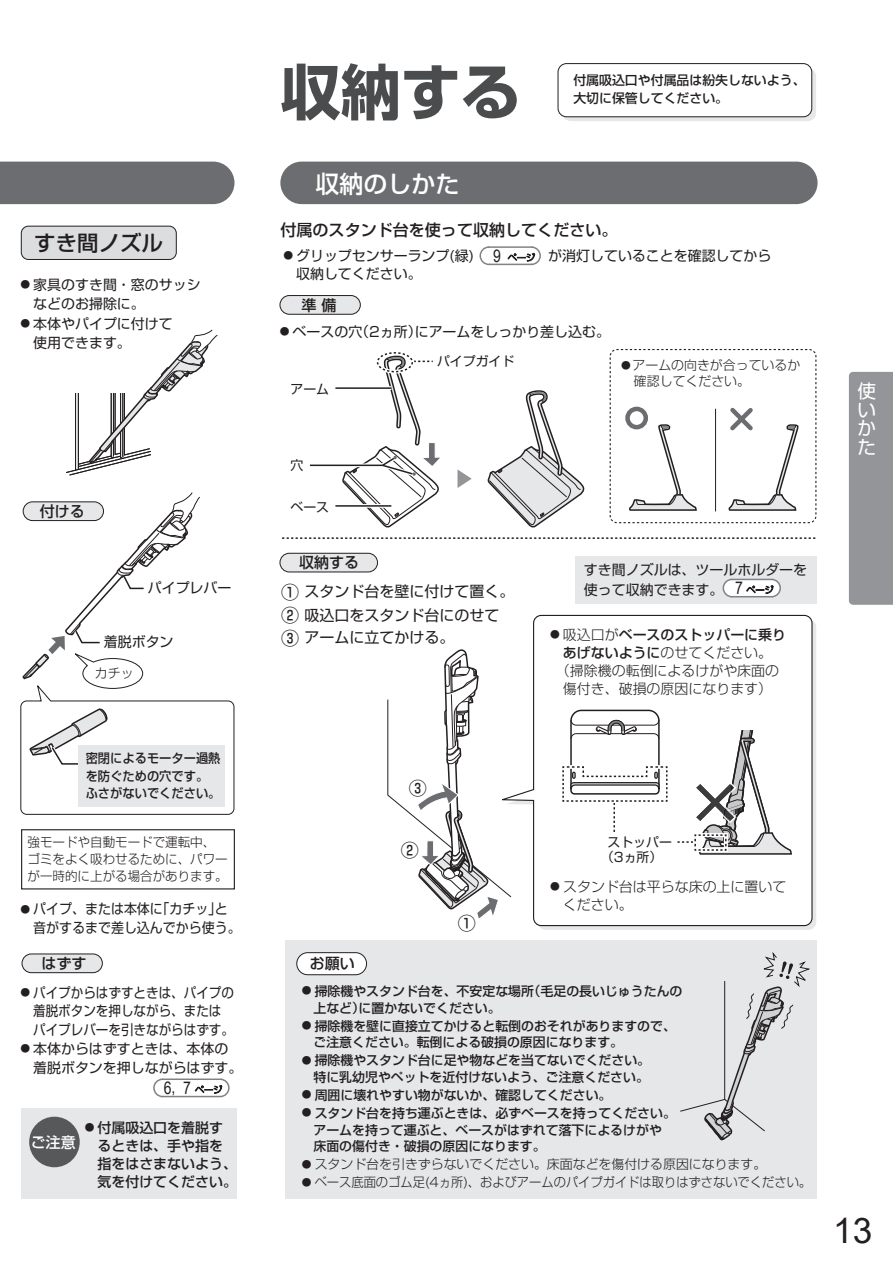
<style>
.page{position:relative;width:893px;height:1263px;background:#fff}
.page>*{position:absolute;margin:0;border:0;box-sizing:border-box;transform-origin:0 0}
.t1{font:700 60px "Shin Go Pro";color:#4b4c4d}
.t2{font:35.25px "Arial";color:#231f20}
.t3{font:500 24px "Shin Go Pro";color:#fff}
.t4{font:500 21.45px "Shin Go Pro";color:#231f20}
.t5{font:18.6px/18.6px "Shin Go Pro";color:#fff;text-align:justify}
.t6{font:500 18px "Shin Go Pro";color:#231f20}
.t7{font:17.55px "Arial";color:#231f20;scale:.8 1}
.t8{font:500 16.05px "Shin Go Pro";color:#231f20}
.t9{font:15px/28.8px "Shin Go Pro";color:#231f20}
.t10{font:500 15px "Shin Go Pro";color:#231f20}
.t11{font:500 15px "Shin Go Pro";color:#fff}
.t12{font:13.95px/19.5px "Shin Go Pro";color:#231f20}
.t13{font:300 13.95px/18px "Shin Go Pro";color:#231f20}
.t14{font:13.95px/18.8px "Shin Go Pro";color:#231f20;scale:.9 1}
.t15{font:500 13.95px/18px "Shin Go Pro";color:#231f20}
.t16{font:13.95px/18.8px "Shin Go Pro";color:#231f20;scale:.93 1}
.t17{font:500 12.9px/16.6px "Shin Go Pro";color:#231f20}
.t18{font:300 12.9px/17.2px "Shin Go Pro";color:#231f20}
.t19{font:300 12.9px "Shin Go Pro";color:#231f20;scale:.95 1}
.t20{font:500 12.9px/17.2px "Shin Go Pro";color:#231f20;scale:.95 1}
.t21{font:12.9px/14.9px "Shin Go Pro";color:#231f20}
.s1{font-size:9.75px}
.s2{font-family:"Shin Go Pro";font-weight:300;font-size:9px}
.s3{font-weight:400;font-size:9.75px}
.s4{font-weight:500}
.s5{font-weight:500;font-size:18px}
.s6{font-family:"Arial";font-size:17.55px}
.s7{font-weight:300;font-size:9px}
.s8{font-weight:500;font-size:9.75px}
</style>
<div class="page">
<svg style="left:562px;top:68px;width:254px;height:53px"></svg>
<div style="left:558px;top:64px;width:254px;height:53px;background:#fff;border-radius:9px"></div>
<div style="left:558px;top:63px;width:254px;height:54px;border:1px solid #231f20;border-radius:9px"></div>
<div style="left:285px;top:940px;width:532px;height:259px;background:#e6e7e9"></div>
<div style="left:280px;top:296px;width:80px;height:18px;background:#e6e7e9;border-radius:9px"></div>
<div style="left:280px;top:295px;width:81px;height:20px;border:1px solid #231f20;border-radius:9px"></div>
<div style="left:280px;top:553px;width:98px;height:19px;border:1px solid #231f20;border-radius:9px"></div>
<div style="left:280px;top:162px;width:538px;height:42px;background:#6c6d70;border-radius:21px"></div>
<svg style="left:479px;top:246px;width:62px;height:20px"></svg>
<div style="left:0;top:162px;width:234px;height:42px;background:#6c6d70"></div>
<svg style="left:66px;top:329px;width:152px;height:146px"></svg>
<div style="left:21px;top:226px;width:155px;height:33px;background:#dcdddf;border-radius:7px"></div>
<div style="left:21px;top:226px;width:156px;height:34px;border:1px solid #231f20;border-radius:7px"></div>
<div style="left:21px;top:829px;width:214px;height:60px;border:1px solid #231f20"></div>
<div style="left:22px;top:954px;width:80px;height:19px;background:#e6e7e9;border-radius:9px"></div>
<div style="left:22px;top:953px;width:81px;height:20px;border:1px solid #231f20;border-radius:9px"></div>
<div style="left:21px;top:1108px;width:215px;height:91px;background:#e6e7e9"></div>
<div style="left:29px;top:1117px;width:51px;height:50px;background:#57585a;border-radius:50%"></div>
<svg style="left:20px;top:492px;width:215px;height:323px"></svg>
<svg style="left:153px;top:1078px;width:77px;height:20px"></svg>
<div style="left:849px;top:372px;width:44px;height:233px;background:#939598"></div>
<svg style="left:282px;top:349px;width:535px;height:792px"></svg>
<h3 class="t4" style="left:34px;top:225px;width:130px">すき間ノズル</h3>
<p class="t12" style="left:33px;top:273px;width:169px;text-indent:-13px"><span class="s1">●</span> 家具のすき間・窓のサッシなどのお掃除に。</p>
<p class="t12" style="left:33px;top:312px;width:141px;text-indent:-13px"><span class="s1">●</span> 本体やパイプに付けて使用できます。</p>
<p class="t10" style="left:40px;top:499px;width:46px">付ける</p>
<p class="t12" style="left:148px;top:576px;width:85px">パイプレバー</p>
<p class="t12" style="left:104px;top:630px;width:71px">着脱ボタン</p>
<p class="t18" style="left:95px;top:663px;width:40px">カチッ</p>
<p class="t20" style="left:86px;top:748px;width:143px">密閉によるモーター過熱を防ぐための穴です。ふさがないでください。</p>
<p class="t18" style="left:28px;top:832px;width:202px">強モードや自動モードで運転中、ゴミをよく吸わせるために、パワーが一時的に上がる場合があります。</p>
<p class="t16" style="left:33px;top:898px;width:225px;text-indent:-13px"><span class="s1">●</span> パイプ、または本体に｢カチッ｣と音がするまで差し込んでから使う。</p>
<p class="t10" style="left:41px;top:951px;width:46px">はずす</p>
<p class="t14" style="left:33px;top:981px;width:225px;text-indent:-13px"><span class="s1">●</span> パイプからはずすときは、パイプの着脱ボタンを押しながら、またはパイプレバーを引きながらはずす。</p>
<p class="t12" style="left:33px;top:1038px;width:211px;line-height:18.8px;text-indent:-13px"><span class="s1">●</span> 本体からはずすときは、本体の着脱ボタンを押しながらはずす。</p>
<h3 class="t7" style="left:164px;top:1076px;width:75px">6, 7 <span class="s2">ページ</span></h3>
<p class="t11" style="left:31px;top:1130px;width:47px">ご注意</p>
<p class="t15" style="left:98px;top:1117px;width:141px;text-indent:-13px"><span class="s1">●</span> 付属吸込口を着脱するときは、手や指を指をはさまないよう、気を付けてください。</p>
<h1 class="t1" style="left:281px;top:44px;width:242px">収納する</h1>
<h3 class="t3" style="left:315px;top:164px;width:145px">収納のしかた</h3>
<p class="t17" style="left:573px;top:70px;width:234px;line-height:18px">付属吸込口や付属品は紛失しないよう、大切に保管してください。</p>
<p class="t8" style="left:280px;top:217px;width:339px">付属のスタンド台を使って収納してください。</p>
<p class="t12" style="left:296px;top:245px;width:477px;line-height:18px;text-indent:-13px"><span class="s1">●</span> グリップセンサーランプ(緑)　　　　　 が消灯していることを確認してから収納してください。</p>
<p class="t10" style="left:302px;top:293px;width:36px">準 備</p>
<p class="t12" style="left:280px;top:320px;width:332px"><span class="s1">●</span> ベースの穴(2ヵ所)にアームをしっかり差し込む。</p>
<p class="t21" style="left:290px;top:380px;width:40px">アーム</p>
<p class="t21" style="left:437px;top:352px;width:79px">パイプガイド</p>
<p class="t18" style="left:621px;top:356px;width:181px;line-height:16.2px"><span class="s3">●</span> アームの向きが合っているか　確認してください。</p>
<p class="t21" style="left:290px;top:456px;width:14px">穴</p>
<p class="t21" style="left:290px;top:498px;width:40px">ベース</p>
<p class="t9" style="left:281px;top:546px;width:235px;text-indent:18px"><span class="s4">収納する<br></span><span class="s5">①</span> スタンド台を壁に付けて置く。</p>
<p class="t9" style="left:281px;top:602px;width:220px;line-height:22.5px"><span class="s5">②</span> 吸込口をスタンド台にのせて<br><span class="s5">③</span> アームに立てかける。</p>
<p class="t12" style="left:584px;top:558px;width:225px">すき間ノズルは、ツールホルダーを使って収納できます。 <span class="s6">7</span> <span class="s7">ページ</span></p>
<p class="t13" style="left:550px;top:624px;width:237px;text-align:center"><span class="s8">●</span> 吸込口が<span class="s4">ベースのストッパーに乗りあげないように</span>のせてください。<br>(掃除機の転倒によるけがや床面の<br>傷付き、破損の原因になります)</p>
<h3 class="t5" style="left:857px;top:379px;width:20px">使いかた</h3>
<h3 class="t6" style="left:409px;top:773px;width:19px">③</h3>
<h3 class="t6" style="left:401px;top:836px;width:19px">②</h3>
<h3 class="t6" style="left:458px;top:909px;width:19px">①</h3>
<p class="t21" style="left:607px;top:833px;width:66px">ストッパー(3ヵ所)</p>
<p class="t13" style="left:563px;top:875px;width:225px;text-indent:-13px"><span class="s8">●</span> スタンド台は平らな床の上に置いてください。</p>
<p class="t10" style="left:310px;top:951px;width:47px">お願い</p>
<p class="t17" style="left:313px;top:981px;width:370px;text-indent:-12px"><span class="s1">●</span> 掃除機やスタンド台を、不安定な場所(毛足の長いじゅうたんの上など)に置かないでください。</p>
<p class="t17" style="left:313px;top:1016px;width:364px;text-indent:-12px"><span class="s1">●</span> 掃除機を壁に直接立てかけると転倒のおそれがありますので、ご注意ください。転倒による破損の原因になります。</p>
<p class="t17" style="left:302px;top:1050px;width:350px;text-align:right"><span class="s1">●</span> 掃除機やスタンド台に足や物などを当てないでください。特に乳幼児やペットを近付けないよう、ご注意ください。</p>
<p class="t17" style="left:302px;top:1085px;width:311px"><span class="s1">●</span> 周囲に壊れやすい物がないか、確認してください。</p>
<p class="t17" style="left:313px;top:1103px;width:364px;text-indent:-12px"><span class="s1">●</span> スタンド台を持ち運ぶときは、必ずベースを持ってください。アームを持って運ぶと、ベースがはずれて落下によるけがや床面の傷付き・破損の原因になります。</p>
<p class="t18" style="left:302px;top:1154px;width:466px"><span class="s8">●</span> スタンド台を引きずらないでください。床面などを傷付ける原因になります。</p>
<p class="t19" style="left:302px;top:1172px;width:538px"><span class="s8">●</span> ベース底面のゴム足(4ヵ所)、およびアームのパイプガイドは取りはずさないでください。</p>
<h2 class="t2" style="left:833px;top:1206px;width:41px">13</h2>
</div>
